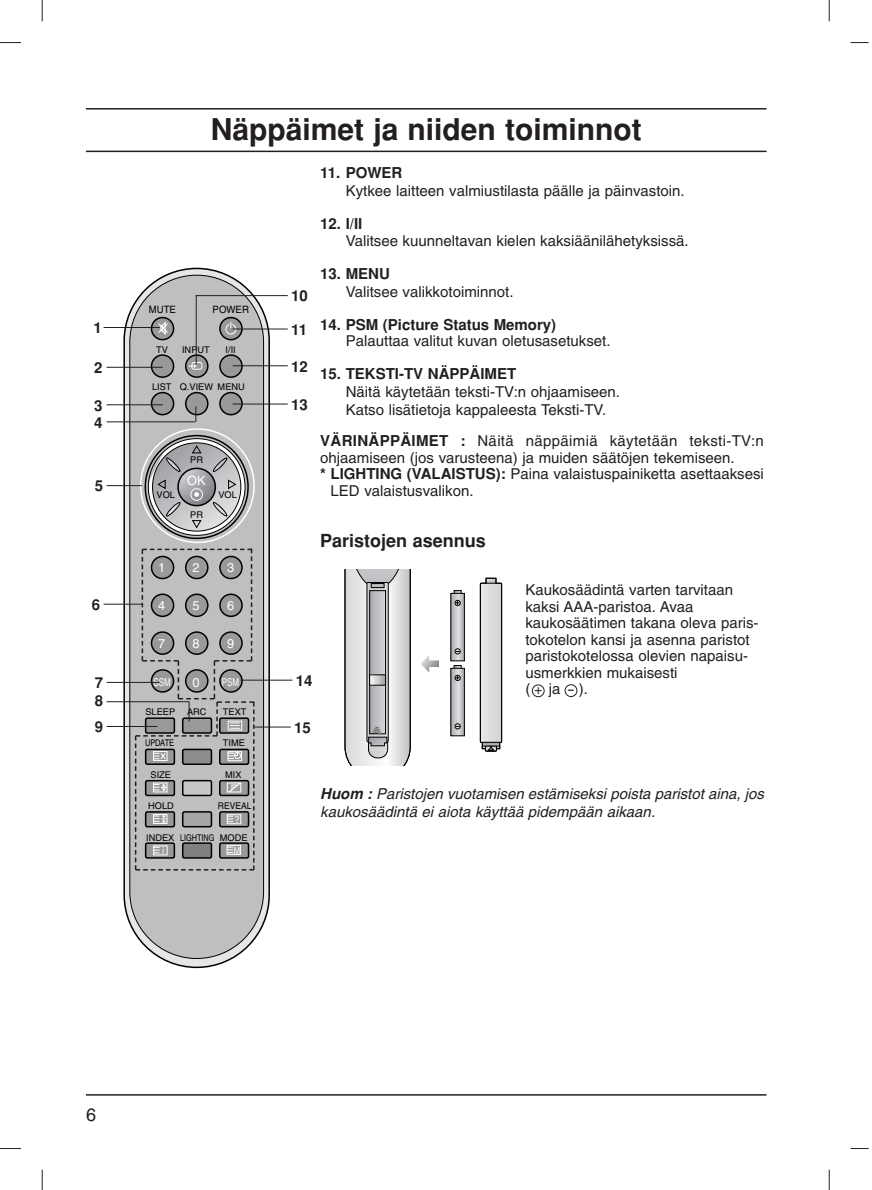
<style>
.page{position:relative;width:872px;height:1190px;background:#fff}
.page>*{position:absolute;margin:0;border:0;box-sizing:border-box;transform-origin:0 0}
.t1{font:700 30px "Helvetica";color:#231f20}
.t2{font:700 18px "Helvetica";color:#231f20}
.t3{font:18px "Helvetica";color:#231f20}
.t4{font:15px/16.5px "Helvetica";color:#231f20}
.t5{font:italic 15px/18px "Helvetica";color:#231f20}
.t6{font:700 15px/17px "Helvetica";color:#231f20}
.t7{font:15px "Helvetica";letter-spacing:.02em;color:#231f20}
.t8{font:13.5px "Helvetica";color:#231f20}
.t9{font:13.5px "Helvetica";color:#231f20;scale:1.7 1}
.t10{font:12.75px "Helvetica";color:#fff}
.t11{font:10.95px "Helvetica";color:#fff;scale:.73 1}
.t12{font:10.2px "Helvetica";color:#000;scale:.95 1}
.t13{font:9.6px "Helvetica";color:#fff}
.t14{font:9.6px "Helvetica";color:#fff;scale:.8 1}
.t15{font:9.3px "Helvetica";color:#000}
.t16{font:9.3px "Helvetica";color:#000;scale:.81 1}
.t17{font:9.3px "Helvetica";color:#000;scale:.92 1}
.s1{font-weight:700}
</style>
<div class="page">
<svg style="left:42px;top:0;width:1px;height:21px"></svg>
<svg style="left:828px;top:0;width:1px;height:21px"></svg>
<svg style="left:42px;top:1169px;width:1px;height:20px"></svg>
<svg style="left:828px;top:1169px;width:1px;height:20px"></svg>
<svg style="left:0;top:42px;width:21px;height:1px"></svg>
<svg style="left:0;top:1148px;width:21px;height:1px"></svg>
<svg style="left:850px;top:42px;width:18px;height:1px"></svg>
<svg style="left:850px;top:1148px;width:18px;height:1px"></svg>
<hr style="left:86px;top:108px;width:680px;height:2px;background:#231f20">
<hr style="left:86px;top:151px;width:680px;height:1px;background:#231f20">
<hr style="left:86px;top:1094px;width:680px;height:1px;background:#231f20">
<svg style="left:344px;top:569px;width:158px;height:196px"></svg>
<div style="left:532px;top:684px;width:12px;height:13px;border:1px solid #231f20;border-radius:50%"></div>
<div style="left:565px;top:684px;width:12px;height:12px;border:1px solid #231f20;border-radius:50%"></div>
<svg style="left:123px;top:268px;width:147px;height:700px;background:#a3a3a3"></svg>
<div style="left:129px;top:275px;width:135px;height:683px;background:#bfbfbf;border:1px solid #000;border-radius:67px"></div>
<svg style="left:151px;top:317px;width:23px;height:23px"></svg>
<div style="left:151px;top:354px;width:23px;height:24px;background:#999;border:2px solid #000;border-radius:50%"></div>
<div style="left:151px;top:392px;width:23px;height:23px;background:#999;border:2px solid #000;border-radius:50%"></div>
<svg style="left:185px;top:354px;width:23px;height:24px"></svg>
<div style="left:185px;top:392px;width:23px;height:23px;background:#999;border:2px solid #000;border-radius:50%"></div>
<svg style="left:219px;top:317px;width:24px;height:23px"></svg>
<div style="left:219px;top:354px;width:24px;height:24px;background:#999;border:2px solid #000;border-radius:50%"></div>
<div style="left:219px;top:392px;width:24px;height:23px;background:#999;border:2px solid #000;border-radius:50%"></div>
<div style="left:144px;top:435px;width:105px;height:104px;border:2px solid #000;border-radius:50%"></div>
<svg style="left:148px;top:438px;width:97px;height:97px"></svg>
<div style="left:192px;top:362px;width:10px;height:7px;border:1px solid #fff;border-radius:2px"></div>
<svg style="left:189px;top:364px;width:7px;height:4px"></svg>
<svg style="left:158px;top:321px;width:10px;height:13px"></svg>
<svg style="left:225px;top:322px;width:11px;height:13px"></svg>
<hr style="left:104px;top:327px;width:56px;height:1px;background:#231f20">
<hr style="left:232px;top:328px;width:56px;height:1px;background:#231f20">
<hr style="left:232px;top:365px;width:56px;height:1px;background:#231f20">
<hr style="left:232px;top:403px;width:56px;height:1px;background:#231f20">
<hr style="left:254px;top:726px;width:37px;height:1px;background:#231f20">
<hr style="left:196px;top:295px;width:92px;height:1px;background:#231f20">
<hr style="left:196px;top:296px;width:1px;height:68px;background:#231f20">
<hr style="left:106px;top:367px;width:57px;height:1px;background:#231f20">
<hr style="left:106px;top:404px;width:57px;height:1px;background:#231f20">
<hr style="left:106px;top:421px;width:89px;height:1px;background:#231f20">
<svg style="left:195px;top:406px;width:1px;height:16px"></svg>
<div style="left:140px;top:428px;width:115px;height:115px;border:2px solid #fff;border-radius:50%"></div>
<hr style="left:106px;top:485px;width:36px;height:1px;background:#231f20">
<hr style="left:104px;top:604px;width:38px;height:1px;background:#231f20">
<hr style="left:106px;top:682px;width:54px;height:1px;background:#231f20">
<hr style="left:106px;top:701px;width:83px;height:1px;background:#231f20">
<hr style="left:106px;top:726px;width:51px;height:1px;background:#231f20">
<svg style="left:135px;top:548px;width:119px;height:322px"></svg>
<hr style="left:240px;top:679px;width:52px;height:1px;background:#231f20">
<h1 class="t1" style="left:211px;top:119px;width:432px">Näppäimet ja niiden toiminnot</h1>
<p class="t6" style="left:320px;top:166px;width:84px">11. POWER</p>
<p class="t4" style="left:346px;top:184px;width:340px">Kytkee laitteen valmiustilasta päälle ja päinvastoin.</p>
<p class="t6" style="left:320px;top:217px;width:44px">12. I/II</p>
<p class="t4" style="left:346px;top:234px;width:344px">Valitsee kuunneltavan kielen kaksiäänilähetyksissä.</p>
<p class="t6" style="left:320px;top:266px;width:71px">13. MENU</p>
<p class="t4" style="left:346px;top:285px;width:169px">Valitsee valikkotoiminnot.</p>
<p class="t6" style="left:320px;top:317px;width:237px">14. PSM (Picture Status Memory)</p>
<p class="t4" style="left:346px;top:334px;width:266px">Palauttaa valitut kuvan oletusasetukset.</p>
<p class="t6" style="left:320px;top:367px;width:197px">15. TEKSTI-TV NÄPPÄIMET</p>
<p class="t4" style="left:346px;top:384px;width:276px;line-height:18px">Näitä käytetään teksti-TV:n ohjaamiseen.<br>Katso lisätietoja kappaleesta Teksti-TV.</p>
<p class="t7" style="left:320px;top:435px;width:445px"><span class="s1">VÄRINÄPPÄIMET :</span> Näitä näppäimiä käytetään teksti-TV:n</p>
<p class="t4" style="left:320px;top:450px;width:416px">ohjaamiseen (jos varusteena) ja muiden säätöjen tekemiseen.</p>
<p class="t4" style="left:320px;top:467px;width:445px"><span class="s1">* LIGHTING (VALAISTUS):</span> Paina valaistuspainiketta asettaaksesi</p>
<p class="t4" style="left:330px;top:483px;width:144px">LED valaistusvalikon.</p>
<p class="t2" style="left:320px;top:534px;width:167px">Paristojen asennus</p>
<p class="t6" style="left:291px;top:289px;width:18px">10</p>
<p class="t12" style="left:149px;top:306px;width:30px">MUTE</p>
<p class="t12" style="left:213px;top:306px;width:40px">POWER</p>
<p class="t15" style="left:156px;top:346px;width:13px">TV</p>
<p class="t15" style="left:182px;top:346px;width:29px">INPUT</p>
<p class="t15" style="left:225px;top:346px;width:12px">I/II</p>
<p class="t15" style="left:152px;top:383px;width:21px">LIST</p>
<p class="t6" style="left:93px;top:321px;width:10px">1</p>
<p class="t6" style="left:291px;top:322px;width:17px">11</p>
<p class="t6" style="left:291px;top:359px;width:18px">12</p>
<p class="t6" style="left:291px;top:397px;width:18px">13</p>
<p class="t6" style="left:94px;top:361px;width:10px">2</p>
<p class="t6" style="left:94px;top:398px;width:10px">3<br>4</p>
<p class="t15" style="left:180px;top:383px;width:67px">Q.VIEW MENU</p>
<p class="t15" style="left:190px;top:456px;width:14px">PR</p>
<p class="t10" style="left:187px;top:476px;width:20px">OK</p>
<p class="t6" style="left:95px;top:479px;width:10px">5</p>
<p class="t15" style="left:156px;top:491px;width:20px">VOL</p>
<p class="t15" style="left:218px;top:491px;width:20px">VOL</p>
<p class="t15" style="left:190px;top:512px;width:14px">PR</p>
<p class="t6" style="left:92px;top:597px;width:10px">6</p>
<p class="t6" style="left:95px;top:675px;width:10px;line-height:17.7px">7<br>8</p>
<p class="t6" style="left:95px;top:719px;width:10px">9</p>
<p class="t10" style="left:158px;top:562px;width:9px">1</p>
<p class="t10" style="left:193px;top:562px;width:9px">2</p>
<p class="t10" style="left:227px;top:562px;width:9px">3</p>
<p class="t10" style="left:158px;top:601px;width:9px">4</p>
<p class="t10" style="left:193px;top:601px;width:9px">5</p>
<p class="t10" style="left:227px;top:601px;width:9px">6</p>
<p class="t10" style="left:158px;top:639px;width:9px">7</p>
<p class="t10" style="left:193px;top:639px;width:9px">8</p>
<p class="t10" style="left:227px;top:639px;width:9px">9</p>
<p class="t11" style="left:154px;top:677px;width:25px">SSM</p>
<p class="t11" style="left:222px;top:677px;width:25px">PSM</p>
<p class="t10" style="left:193px;top:677px;width:9px">0</p>
<p class="t15" style="left:145px;top:708px;width:31px">SLEEP</p>
<p class="t15" style="left:187px;top:708px;width:21px">ARC</p>
<p class="t15" style="left:223px;top:708px;width:25px">TEXT</p>
<p class="t16" style="left:145px;top:739px;width:37px">UPDATE</p>
<p class="t15" style="left:223px;top:739px;width:24px">TIME</p>
<p class="t15" style="left:150px;top:771px;width:22px">SIZE</p>
<p class="t15" style="left:225px;top:771px;width:18px">MIX</p>
<p class="t15" style="left:148px;top:802px;width:27px">HOLD</p>
<p class="t17" style="left:218px;top:802px;width:38px">REVEAL</p>
<p class="t15" style="left:146px;top:834px;width:103px">INDEX LIGHTING MODE</p>
<p class="t13" style="left:234px;top:815px;width:7px">?</p>
<p class="t13" style="left:162px;top:846px;width:4px">i</p>
<p class="t14" style="left:234px;top:846px;width:9px">M</p>
<p class="t6" style="left:296px;top:673px;width:18px">14</p>
<p class="t6" style="left:294px;top:720px;width:18px">15</p>
<p class="t4" style="left:525px;top:583px;width:234px">Kaukosäädintä varten tarvitaan kaksi AAA-paristoa. Avaa kaukosäätimen takana oleva paris&shy;tokotelon kansi ja asenna paristot paristokotelossa olevien napaisu&shy;usmerkkien mukaisesti<br>( ja ).</p>
<p class="t8" style="left:534px;top:684px;width:9px">+</p>
<p class="t9" style="left:567px;top:684px;width:6px">-</p>
<p class="t5" style="left:320px;top:786px;width:445px"><span class="s1">Huom :</span> Paristojen vuotamisen estämiseksi poista paristot aina, jos kaukosäädintä ei aiota käyttää pidempään aikaan.</p>
<p class="t3" style="left:86px;top:1107px;width:12px">6</p>
</div>
